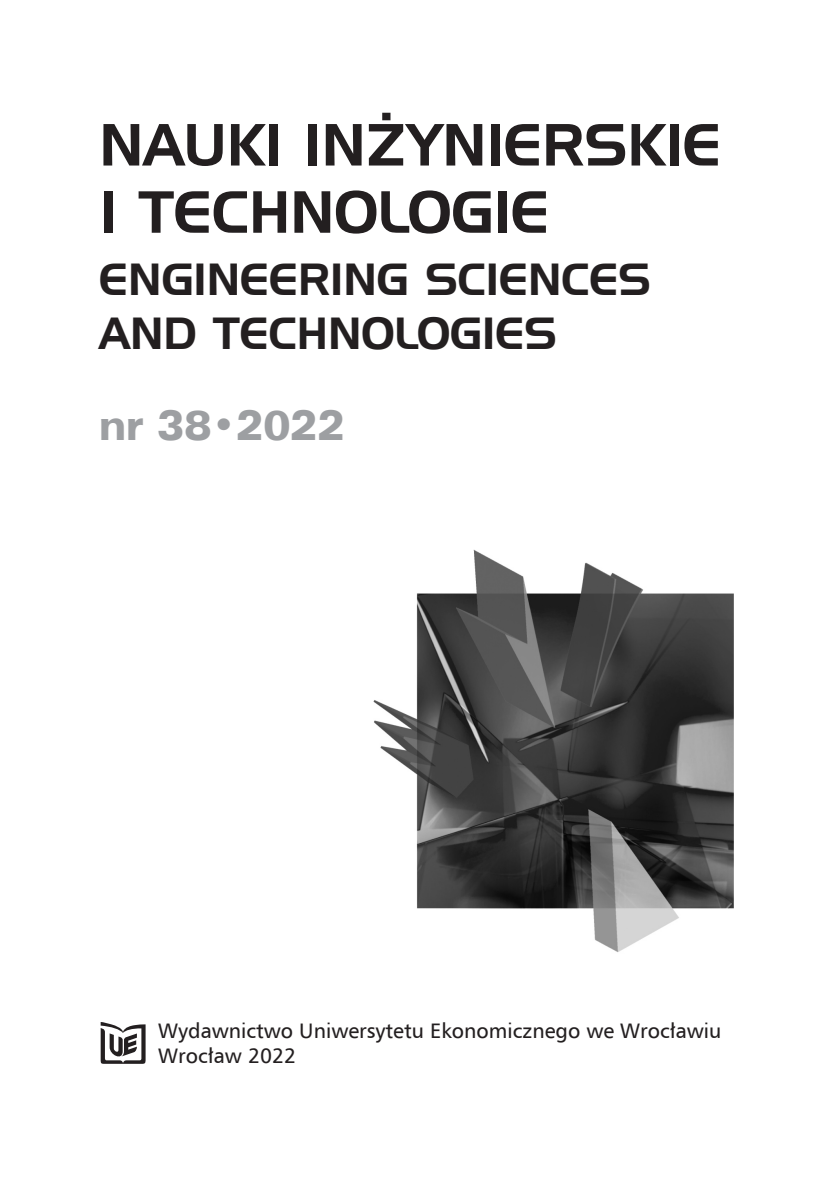
<style>
.page{position:relative;width:834px;height:1181px;background:#fff}
.page>*{position:absolute;margin:0;border:0;box-sizing:border-box;transform-origin:0 0}
.t1{font:57.75px "Handel Gothic EU";color:#231f20}
.t2{font:43.75px/54.2px "Handel Gothic EU";color:#231f20}
.t3{font:42px "Zurich Blk Ex EU";color:#9d9fa2;scale:.85 1}
.t4{font:21px "Humnst 777 EU";color:#231f20}
</style>
<div class="page">
<svg style="left:101px;top:1022px;width:44px;height:42px"></svg>
<img style="left:373px;top:549px;width:361px;height:403px">
<p class="t1" style="left:99px;top:110px;width:623px">NAUKI INŻYNIERSKIE</p>
<p class="t1" style="left:99px;top:177px;width:451px">I TECHNOLOGIE</p>
<p class="t2" style="left:99px;top:252px;width:553px">ENGINEERING SCIENCES<br>AND TECHNOLOGIES</p>
<p class="t3" style="left:99px;top:401px;width:290px">nr 38•2022</p>
<p class="t4" style="left:158px;top:1017px;width:564px">Wydawnictwo Uniwersytetu Ekonomicznego we Wrocławiu</p>
<p class="t4" style="left:158px;top:1042px;width:139px">Wrocław 2022</p>
</div>
